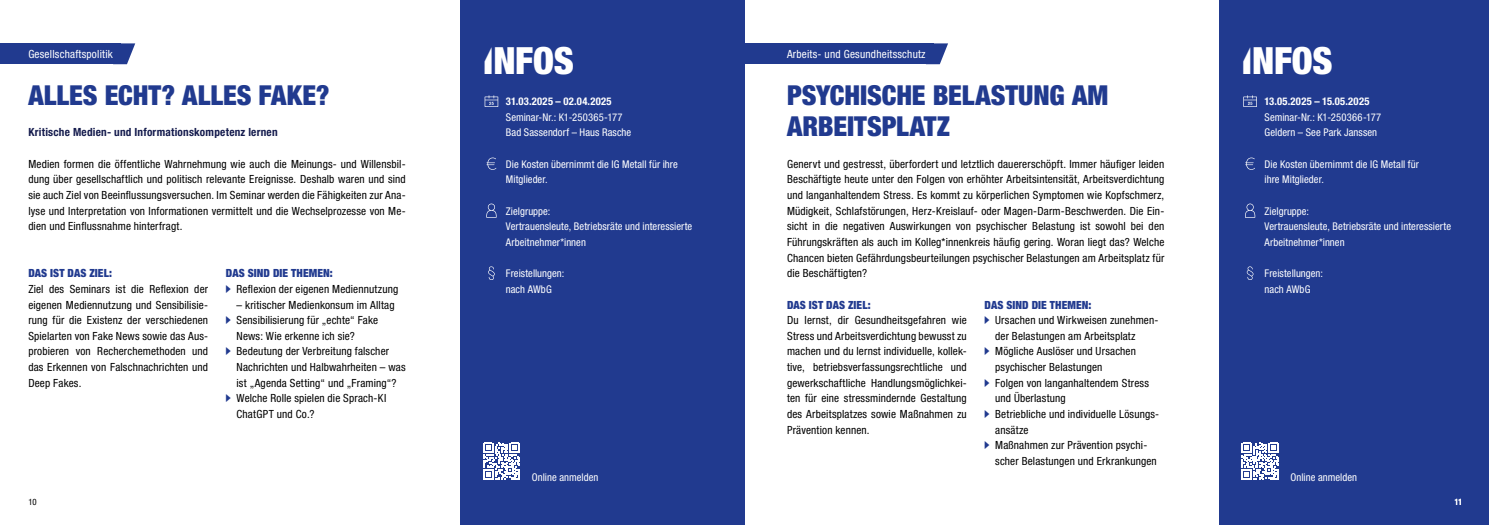
<style>
.page{position:relative;width:1489px;height:525px;background:#fff}
.page>*{position:absolute;margin:0;border:0;box-sizing:border-box;transform-origin:0 0}
.t1{font:900 condensed 37.5px "Helvetica Neue LT Pro";letter-spacing:-.01em;color:#fff}
.t2{font:900 condensed 27.5px/31.2px "Helvetica Neue LT Pro";letter-spacing:-.005em;color:#213a8f}
.t3{font:condensed 11.25px/15.6px "Helvetica Neue LT Pro";letter-spacing:.01em;color:#000}
.t4{font:900 condensed 11.25px "Helvetica Neue LT Pro";letter-spacing:.01em;color:#213a8f}
.t5{font:condensed 11.25px "Helvetica Neue LT Pro";letter-spacing:.02em;color:#fff}
.t6{font:700 condensed 11.25px "Helvetica Neue LT Pro";letter-spacing:.02em;color:#141b4d}
.t7{font:condensed 10.62px/15.6px "Helvetica Neue LT Pro";letter-spacing:.005em;color:#fff}
.t8{font:700 condensed 10.62px "Helvetica Neue LT Pro";letter-spacing:.025em;color:#fff}
.t9{font:condensed 8.75px "Helvetica Neue LT Pro";color:#000}
.t10{font:condensed 8.75px "Helvetica Neue LT Pro";color:#fff}
.s1{font-family:"Helvetica DGBCUT Blk Cond";font-weight:400;font-stretch:normal}
.s2{font-family:"Helvetica DGBCUT Blk Cond";font-stretch:normal;color:#213a8f}
</style>
<div class="page">
<div style="left:460px;top:0;width:284px;height:524px;background:#213a8f"></div>
<div style="left:0;top:43px;width:121px;height:21px;background:#213a8f"></div>
<svg style="left:121px;top:43px;width:14px;height:21px"></svg>
<svg style="left:484px;top:95px;width:14px;height:12px"></svg>
<svg style="left:486px;top:157px;width:10px;height:13px"></svg>
<svg style="left:486px;top:203px;width:10px;height:14px"></svg>
<svg style="left:488px;top:266px;width:7px;height:14px"></svg>
<svg style="left:483px;top:442px;width:37px;height:37px"></svg>
<div style="left:1218px;top:0;width:270px;height:524px;background:#213a8f"></div>
<div style="left:744px;top:43px;width:189px;height:21px;background:#213a8f"></div>
<svg style="left:933px;top:43px;width:15px;height:21px"></svg>
<svg style="left:1243px;top:95px;width:13px;height:12px"></svg>
<svg style="left:1245px;top:157px;width:9px;height:13px"></svg>
<svg style="left:1245px;top:203px;width:10px;height:14px"></svg>
<svg style="left:1246px;top:266px;width:7px;height:14px"></svg>
<svg style="left:1241px;top:442px;width:37px;height:37px"></svg>
<p class="t5" style="left:28px;top:48px;width:86px">Gesellschaftspolitik</p>
<h1 class="t1" style="left:482px;top:37px;width:93px"><span class="s1">I</span>NFOS</h1>
<p class="t8" style="left:506px;top:95px;width:107px">31.03.2025 – 02.04.2025</p>
<p class="t7" style="left:506px;top:109px;width:127px">Seminar-Nr.: K1-250365-177<br>Bad Sassendorf – Haus Rasche</p>
<p class="t7" style="left:506px;top:156px;width:173px">Die Kosten übernimmt die IG Metall für ihre<br>Mitglieder.</p>
<p class="t7" style="left:506px;top:203px;width:188px">Zielgruppe:<br>Vertrauensleute, Betriebsräte und interessierte<br>Arbeitnehmer*innen</p>
<p class="t7" style="left:506px;top:265px;width:60px">Freistellungen: nach AWbG</p>
<h2 class="t2" style="left:28px;top:79px;width:303px">ALLES ECHT? ALLES FAKE?</h2>
<p class="t6" style="left:28px;top:125px;width:251px">Kritische Medien- und Informationskompetenz lernen</p>
<p class="t3" style="left:28px;top:156px;width:379px;text-align:justify">Medien formen die öffentliche Wahrnehmung wie auch die Meinungs- und Willensbil&shy;dung über gesellschaftlich und politisch relevante Ereignisse. Deshalb waren und sind sie auch Ziel von Beeinflussungsversuchen. Im Seminar werden die Fähigkeiten zur Ana&shy;lyse und Interpretation von Informationen vermittelt und die Wechselprozesse von Me&shy;dien und Einflussnahme hinterfragt.</p>
<p class="t4" style="left:28px;top:266px;width:85px">DAS IST DAS ZIEL:</p>
<p class="t3" style="left:28px;top:281px;width:181px;text-align:justify">Ziel des Seminars ist die Reflexion der eigenen Mediennutzung und Sensibilisie&shy;rung für die Existenz der verschiedenen Spielarten von Fake News sowie das Aus&shy;probieren von Recherchemethoden und das Erkennen von Falschnachrichten und Deep Fakes.</p>
<p class="t4" style="left:226px;top:266px;width:108px">DAS SIND DIE THEMEN:</p>
<p class="t3" style="left:226px;top:281px;width:174px"><span class="s2">-</span> Reflexion der eigenen Mediennutzung</p>
<p class="t3" style="left:236px;top:296px;width:159px">– kritischer Medienkonsum im Alltag</p>
<p class="t3" style="left:236px;top:312px;width:143px;text-indent:-11px"><span class="s2">-</span> Sensibilisierung für „echte“ Fake<br>News: Wie erkenne ich sie?</p>
<p class="t3" style="left:236px;top:343px;width:171px;text-indent:-11px"><span class="s2">-</span> Bedeutung der Verbreitung falscher<br>Nachrichten und Halbwahrheiten – was ist „Agenda Setting“ und „Framing“?</p>
<p class="t3" style="left:236px;top:390px;width:151px;text-indent:-11px"><span class="s2">-</span> Welche Rolle spielen die Sprach-KI<br>ChatGPT und Co.?</p>
<p class="t7" style="left:532px;top:468px;width:68px">Online anmelden</p>
<p class="t5" style="left:787px;top:48px;width:140px">Arbeits- und Gesundheitsschutz</p>
<h1 class="t1" style="left:1240px;top:37px;width:93px"><span class="s1">I</span>NFOS</h1>
<p class="t8" style="left:1264px;top:95px;width:106px">13.05.2025 – 15.05.2025</p>
<p class="t7" style="left:1264px;top:109px;width:118px">Seminar-Nr.: K1-250366-177<br>Geldern – See Park Janssen</p>
<p class="t7" style="left:1264px;top:156px;width:156px">Die Kosten übernimmt die IG Metall für ihre Mitglieder.</p>
<p class="t7" style="left:1264px;top:203px;width:188px">Zielgruppe:<br>Vertrauensleute, Betriebsräte und interessierte<br>Arbeitnehmer*innen</p>
<p class="t7" style="left:1264px;top:265px;width:60px">Freistellungen: nach AWbG</p>
<h2 class="t2" style="left:787px;top:79px;width:323px">PSYCHISCHE BELASTUNG AM<br>ARBEITSPLATZ</h2>
<p class="t3" style="left:787px;top:156px;width:379px;text-align:justify">Genervt und gestresst, überfordert und letztlich dauererschöpft. Immer häufiger leiden Beschäftigte heute unter den Folgen von erhöhter Arbeitsintensität, Arbeitsverdichtung und langanhaltendem Stress. Es kommt zu körperlichen Symptomen wie Kopfschmerz, Müdigkeit, Schlafstörungen, Herz-Kreislauf- oder Magen-Darm-Beschwerden. Die Ein&shy;sicht in die negativen Auswirkungen von psychischer Belastung ist sowohl bei den Führungskräften als auch im Kolleg*innenkreis häufig gering. Woran liegt das? Welche Chancen bieten Gefährdungsbeurteilungen psychischer Belastungen am Arbeitsplatz für die Beschäftigten?</p>
<p class="t4" style="left:787px;top:297px;width:85px">DAS IST DAS ZIEL:</p>
<p class="t3" style="left:787px;top:312px;width:181px;text-align:justify">Du lernst, dir Gesundheitsgefahren wie Stress und Arbeitsverdichtung bewusst zu machen und du lernst individuelle, kollek&shy;tive, betriebsverfassungsrechtliche und gewerkschaftliche Handlungsmöglichkei&shy;ten für eine stressmindernde Gestaltung des Arbeitsplatzes sowie Maßnahmen zu Prävention kennen.</p>
<p class="t4" style="left:984px;top:297px;width:108px">DAS SIND DIE THEMEN:</p>
<p class="t3" style="left:995px;top:312px;width:165px;text-indent:-11px"><span class="s2">-</span> Ursachen und Wirkweisen zunehmen&shy;der Belastungen am Arbeitsplatz</p>
<p class="t3" style="left:995px;top:343px;width:142px;text-indent:-11px"><span class="s2">-</span> Mögliche Auslöser und Ursachen psychischer Belastungen</p>
<p class="t3" style="left:995px;top:374px;width:155px;text-indent:-11px"><span class="s2">-</span> Folgen von langanhaltendem Stress und Überlastung</p>
<p class="t3" style="left:995px;top:406px;width:165px;text-indent:-11px"><span class="s2">-</span> Betriebliche und individuelle Lösungs&shy;ansätze</p>
<p class="t3" style="left:995px;top:437px;width:163px;text-indent:-11px"><span class="s2">-</span> Maßnahmen zur Prävention psychi&shy;scher Belastungen und Erkrankungen</p>
<p class="t7" style="left:1290px;top:468px;width:68px">Online anmelden</p>
<p class="t9" style="left:28px;top:497px;width:10px">10</p>
<p class="t10" style="left:1454px;top:497px;width:9px">11</p>
</div>
